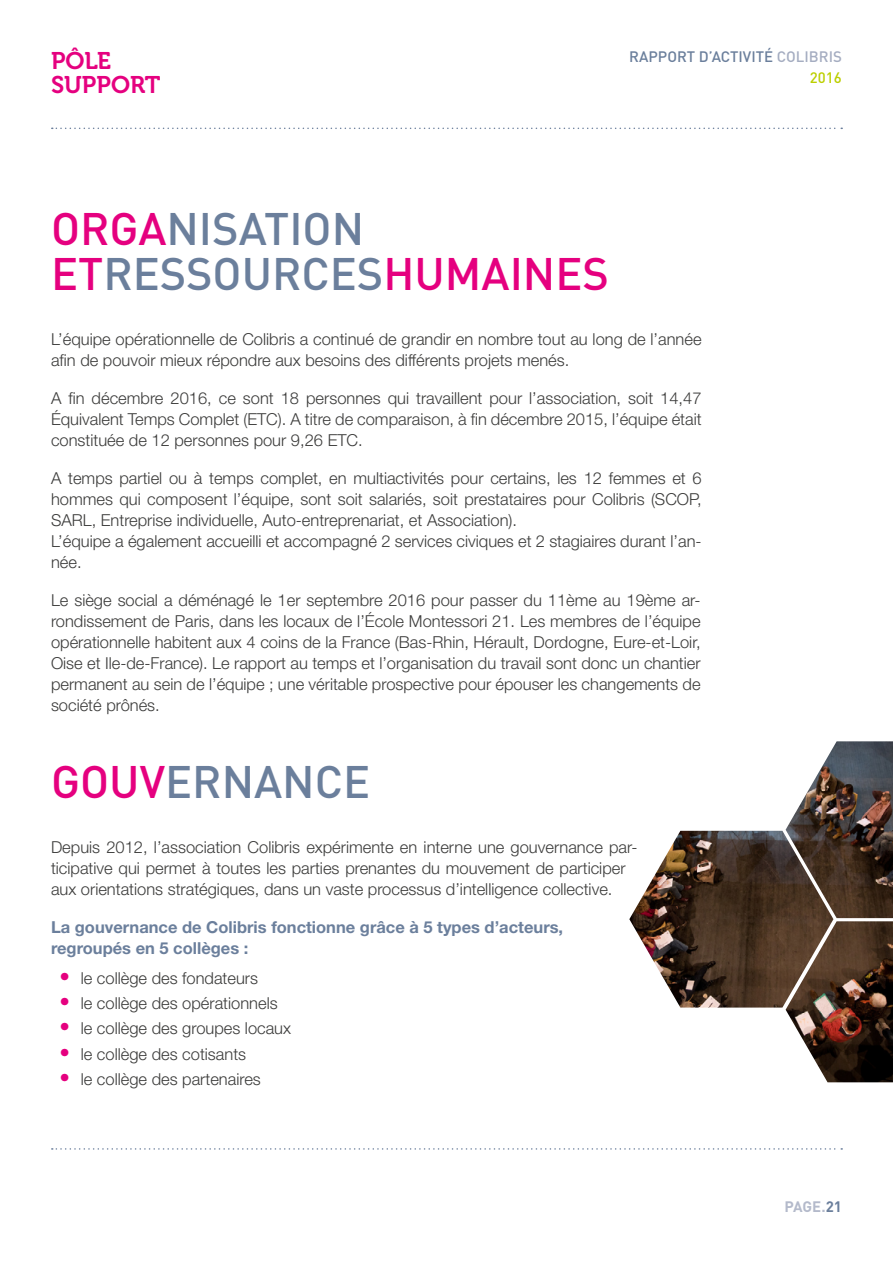
<style>
.page{position:relative;width:893px;height:1263px;background:#fff}
.page>*{position:absolute;margin:0;border:0;box-sizing:border-box;transform-origin:0 0}
.t1{font:500 45px/45px "DIN";color:#6b7f9c}
.t2{font:24px/23.5px "Museo 700";color:#e5007f}
.t3{font:300 16.5px/21px "Helvetica Neue LT Std";color:#3c3c3b}
.t4{font:700 16.5px/21px "Helvetica Neue LT Std";color:#6b7f9c}
.t5{font:500 15px/21px "DIN";color:#6b7f9c;text-align:right}
.t6{font:700 15px "DIN";letter-spacing:-.005em;color:#b4bacb}
.s1{color:#a5adc1}
.s2{color:#bccf00}
.s3{color:#e5007f}
.s4{font-size:21px;color:#e5007f}
.s5{color:#6b7f9c}
</style>
<div class="page">
<svg style="left:52px;top:128px;width:790px;height:1px"></svg>
<svg style="left:52px;top:1148px;width:790px;height:2px"></svg>
<img style="left:629px;top:741px;width:264px;height:341px">
<h2 class="t2" style="left:51px;top:49px;width:111px">PÔLE<br>SUPPORT</h2>
<p class="t5" style="left:629px;top:45px;width:214px">RAPPORT D’ACTIVITÉ <span class="s1">COLIBRIS<br></span><span class="s2">2016</span></p>
<h1 class="t1" style="left:51px;top:204px;width:560px"><span class="s3">ORGA</span>NISATION<br><span class="s3">ET</span>RESSOURCES<span class="s3">HUMAINES</span></h1>
<p class="t3" style="left:51px;top:328px;width:652px">L’équipe opérationnelle de Colibris a continué de grandir en nombre tout au long de l’année afin de pouvoir mieux répondre aux besoins des différents projets menés.</p>
<p class="t3" style="left:51px;top:387px;width:652px;text-align:justify">A fin décembre 2016, ce sont 18 personnes qui travaillent pour l’association, soit 14,47<br>Équivalent Temps Complet (ETC). A titre de comparaison, à fin décembre 2015, l’équipe était constituée de 12 personnes pour 9,26 ETC.</p>
<p class="t3" style="left:51px;top:467px;width:652px">A temps partiel ou à temps complet, en multiactivités pour certains, les 12 femmes et 6 hommes qui composent l’équipe, sont soit salariés, soit prestataires pour Colibris (SCOP, SARL, Entreprise individuelle, Auto-entreprenariat, et Association).<br>L’équipe a également accueilli et accompagné 2 services civiques et 2 stagiaires durant l’an&shy;née.</p>
<p class="t3" style="left:51px;top:589px;width:651px;text-align:justify">Le siège social a déménagé le 1er septembre 2016 pour passer du 11ème au 19ème ar&shy;rondissement de Paris, dans les locaux de l’École Montessori 21. Les membres de l’équipe opérationnelle habitent aux 4 coins de la France (Bas-Rhin, Hérault, Dordogne, Eure-et-Loir, Oise et Ile-de-France). Le rapport au temps et l’organisation du travail sont donc un chantier permanent au sein de l’équipe ; une véritable prospective pour épouser les changements de société prônés.</p>
<h1 class="t1" style="left:51px;top:758px;width:321px"><span class="s3">GOUV</span>ERNANCE</h1>
<p class="t3" style="left:51px;top:837px;width:588px">Depuis 2012, l’association Colibris expérimente en interne une gouvernance par&shy;ticipative qui permet à toutes les parties prenantes du mouvement de participer aux orientations stratégiques, dans un vaste processus d’intelligence collective.</p>
<p class="t4" style="left:51px;top:916px;width:514px">La gouvernance de Colibris fonctionne grâce à 5 types d’acteurs, regroupés en 5 collèges :</p>
<p class="t3" style="left:60px;top:967px;width:200px"><span class="s4">•</span> le collège des fondateurs</p>
<p class="t3" style="left:60px;top:992px;width:220px"><span class="s4">•</span> le collège des opérationnels</p>
<p class="t3" style="left:60px;top:1018px;width:233px"><span class="s4">•</span> le collège des groupes locaux</p>
<p class="t3" style="left:60px;top:1043px;width:188px"><span class="s4">•</span> le collège des cotisants</p>
<p class="t3" style="left:60px;top:1068px;width:203px"><span class="s4">•</span> le collège des partenaires</p>
<p class="t6" style="left:784px;top:1197px;width:59px">PAGE.<span class="s5">21</span></p>
</div>
